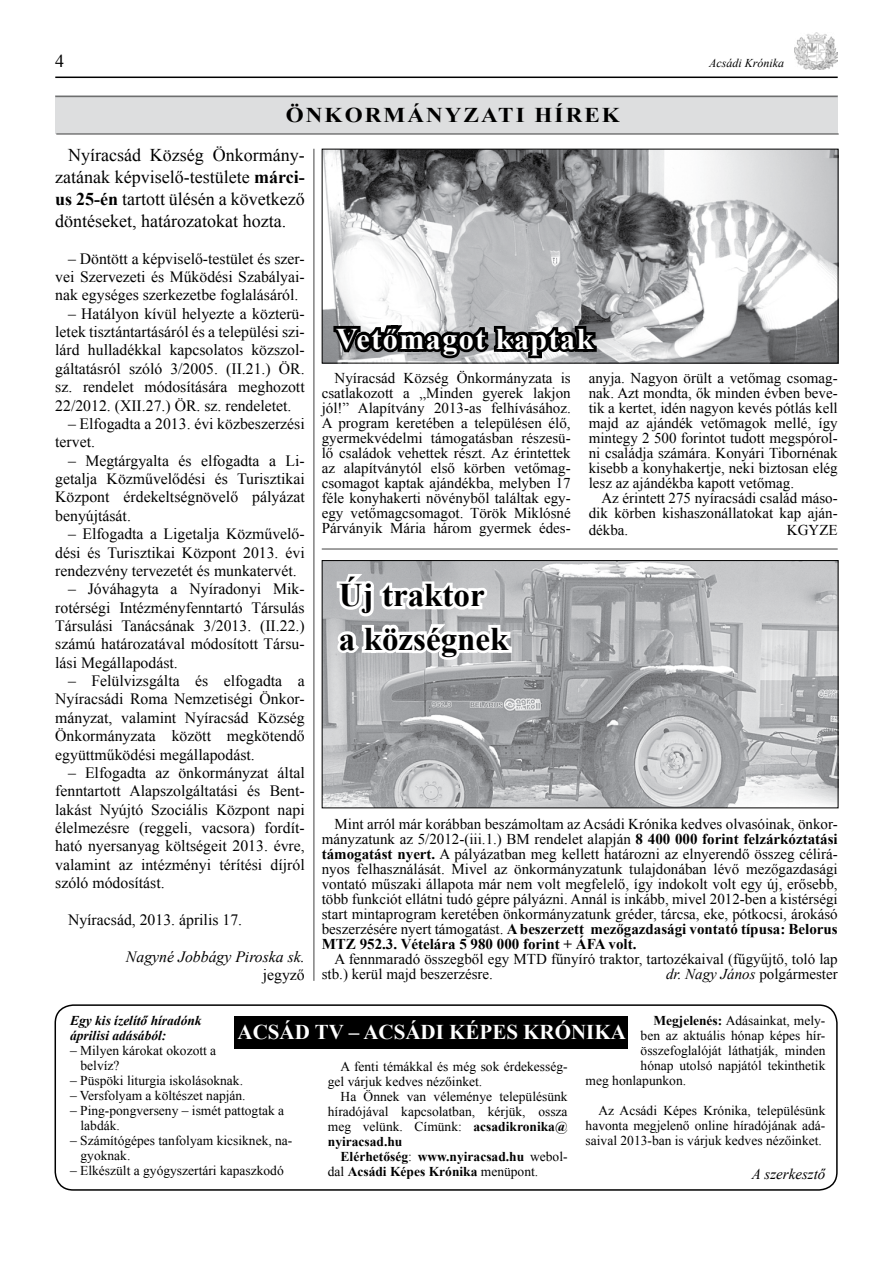
<style>
.page{position:relative;width:893px;height:1263px;background:#fff}
.page>*{position:absolute;margin:0;border:0;box-sizing:border-box;transform-origin:0 0}
.t1{font:700 33px/43.5px "Times New Roman";color:#000}
.t2{font:700 30px "Times New Roman";letter-spacing:.05em;color:#fff}
.t3{font:700 21px "Times New Roman";color:#fff}
.t4{font:700 21px "Times New Roman";letter-spacing:.09em;color:#000;scale:1.1 1}
.t5{font:18px/22px "Times New Roman";color:#000;text-align:justify}
.t6{font:15.75px/18.3px "Times New Roman";color:#000;text-align:justify}
.t7{font:italic 15.75px "Times New Roman";color:#000}
.t8{font:15px/15px "Times New Roman";color:#000;text-align:justify}
.t9{font:italic 15px "Times New Roman";color:#000}
.t10{font:13.5px/15px "Times New Roman";color:#000}
.t11{font:700 13.5px/15px "Times New Roman";color:#000}
.t12{font:italic 700 13.5px/15px "Times New Roman";color:#000}
.t13{font:italic 12px "Times New Roman";color:#000}
.s1{font-weight:700}
.s2{font-style:normal}
.s3{font-weight:400}
</style>
<div class="page">
<div style="left:55px;top:1004px;width:783px;height:187px;border:2px solid #000;border-radius:18px"></div>
<div style="left:55px;top:96px;width:783px;height:38px;background:#dddedf"></div>
<hr style="left:55px;top:96px;width:783px;height:1px;background:#000">
<hr style="left:56px;top:133px;width:783px;height:2px;background:#000">
<hr style="left:55px;top:77px;width:783px;height:1px;background:#000">
<img style="left:794px;top:33px;width:44px;height:36px">
<img style="left:324px;top:562px;width:512px;height:244px">
<div style="left:322px;top:560px;width:516px;height:248px;border:1px solid #000"></div>
<img style="left:324px;top:151px;width:512px;height:210px">
<div style="left:322px;top:149px;width:516px;height:214px;border:1px solid #000"></div>
<svg style="left:330px;top:321px;width:270px;height:42px;background:#666768"></svg>
<svg style="left:332px;top:569px;width:183px;height:174px"></svg>
<hr style="left:322px;top:548px;width:516px;height:2px;background:#000">
<div style="left:234px;top:1015px;width:394px;height:33px;background:#000"></div>
<hr style="left:313px;top:149px;width:2px;height:832px;background:#000">
<p class="t5" style="left:55px;top:50px;width:10px">4</p>
<p class="t13" style="left:709px;top:55px;width:76px">Acsádi Krónika</p>
<h3 class="t4" style="left:286px;top:100px;width:305px">ÖNKORMÁNYZATI HÍREK</h3>
<p class="t5" style="left:55px;top:143px;width:251px;text-indent:13px">Nyíracsád Község Önkormány&shy;zatának képviselő-testülete <span class="s1">márci&shy;us 25-én</span> tartott ülésén a következő döntéseket, határozatokat hozta.</p>
<p class="t6" style="left:55px;top:249px;width:251px;text-indent:13px">– Döntött a képviselő-testület és szer&shy;vei Szervezeti és Működési Szabályai&shy;nak egységes szerkezetbe foglalásáról.</p>
<p class="t6" style="left:55px;top:304px;width:251px;text-indent:13px">– Hatályon kívül helyezte a közterü&shy;letek tisztántartásáról és a települési szi&shy;lárd hulladékkal kapcsolatos közszol&shy;gáltatásról szóló 3/2005. (II.21.) ÖR. sz. rendelet módosítására meghozott 22/2012. (XII.27.) ÖR. sz. rendeletet.</p>
<p class="t6" style="left:55px;top:414px;width:251px;text-indent:13px">– Elfogadta a 2013. évi közbeszerzési tervet.</p>
<p class="t6" style="left:55px;top:451px;width:251px;text-indent:13px">– Megtárgyalta és elfogadta a Li&shy;getalja Közművelődési és Turisztikai Központ érdekeltségnövelő pályázat benyújtását.</p>
<p class="t6" style="left:55px;top:524px;width:251px;text-indent:13px">– Elfogadta a Ligetalja Közművelő&shy;dési és Turisztikai Központ 2013. évi rendezvény tervezetét és munkatervét.</p>
<p class="t6" style="left:55px;top:579px;width:251px;text-indent:13px">– Jóváhagyta a Nyíradonyi Mik&shy;rotérségi Intézményfenntartó Társulás Társulási Tanácsának 3/2013. (II.22.) számú határozatával módosított Társu&shy;lási Megállapodást.</p>
<p class="t6" style="left:55px;top:671px;width:251px;text-indent:13px">– Felülvizsgálta és elfogadta a Nyíracsádi Roma Nemzetiségi Önkor&shy;mányzat, valamint Nyíracsád Község Önkormányzata között megkötendő együttműködési megállapodást.</p>
<p class="t6" style="left:55px;top:763px;width:251px;text-indent:13px">– Elfogadta az önkormányzat által fenntartott Alapszolgáltatási és Bent&shy;lakást Nyújtó Szociális Központ napi élelmezésre (reggeli, vacsora) fordít&shy;ható nyersanyag költségeit 2013. évre, valamint az intézményi térítési díjról szóló módosítást.</p>
<p class="t6" style="left:68px;top:910px;width:176px">Nyíracsád, 2013. április 17.</p>
<p class="t7" style="left:126px;top:945px;width:180px">Nagyné Jobbágy Piroska sk.</p>
<p class="t6" style="left:263px;top:965px;width:43px">jegyző</p>
<h2 class="t2" style="left:336px;top:318px;width:259px">Vetőmagot kaptak</h2>
<p class="t8" style="left:322px;top:370px;width:250px;text-indent:13px">Nyíracsád Község Önkormányzata is csatlakozott a „Minden gyerek lakjon jól!” Alapítvány 2013-as felhívásához.<br>A program keretében a településen élő, gyermekvédelmi támogatásban részesü&shy;lő családok vehettek részt. Az érintettek az alapítványtól első körben vetőmag&shy;csomagot kaptak ajándékba, melyben 17 féle konyhakerti növényből találtak egy&shy;egy vetőmagcsomagot. Török Miklósné Párványik Mária három gyermek édes-</p>
<p class="t8" style="left:589px;top:370px;width:250px">anyja. Nagyon örült a vetőmag csomag&shy;nak. Azt mondta, ők minden évben beve&shy;tik a kertet, idén nagyon kevés pótlás kell majd az ajándék vetőmagok mellé, így mintegy 2 500 forintot tudott megspórol&shy;ni családja számára. Konyári Tibornénak kisebb a konyhakertje, neki biztosan elég lesz az ajándékba kapott vetőmag.</p>
<p class="t8" style="left:589px;top:490px;width:250px;text-align:right">Az érintett 275 nyíracsádi család máso&shy;dik körben kishaszonállatokat kap aján-</p>
<p class="t8" style="left:589px;top:523px;width:41px">dékba.</p>
<p class="t8" style="left:787px;top:523px;width:52px">KGYZE</p>
<h1 class="t1" style="left:339px;top:573px;width:171px">Új traktor a községnek</h1>
<p class="t8" style="left:322px;top:816px;width:517px;text-indent:13px">Mint arról már korábban beszámoltam az Acsádi Krónika kedves olvasóinak, önkor&shy;mányzatunk az 5/2012-(iii.1.) BM rendelet alapján <span class="s1">8 400 000 forint felzárkóztatási támogatást nyert.</span> A pályázatban meg kellett határozni az elnyerendő összeg célirá&shy;nyos felhasználását. Mivel az önkormányzatunk tulajdonában lévő mezőgazdasági vontató műszaki állapota már nem volt megfelelő, így indokolt volt egy új, erősebb, több funkciót ellátni tudó gépre pályázni. Annál is inkább, mivel 2012-ben a kistérségi start mintaprogram keretében önkormányzatunk gréder, tárcsa, eke, pótkocsi, árokásó beszerzésére nyert támogatást. <span class="s1">A beszerzett mezőgazdasági vontató típusa: Belorus MTZ 952.3. Vételára 5 980 000 forint + ÁFA volt.</span></p>
<p class="t8" style="left:322px;top:951px;width:517px;text-indent:13px">A fennmaradó összegből egy MTD fűnyíró traktor, tartozékaival (fűgyűjtő, toló lap stb.) kerül majd beszerzésre.</p>
<p class="t9" style="left:666px;top:963px;width:173px">dr. Nagy János <span class="s2">polgármester</span></p>
<p class="t12" style="left:70px;top:1012px;width:133px">Egy kis ízelítő híradónk áprilisi adásából:</p>
<p class="t10" style="left:81px;top:1042px;width:137px;text-indent:-11px">– Milyen károkat okozott a belvíz?</p>
<p class="t10" style="left:70px;top:1072px;width:175px">– Püspöki liturgia iskolásoknak.</p>
<p class="t10" style="left:70px;top:1087px;width:177px">– Versfolyam a költészet napján.</p>
<p class="t10" style="left:81px;top:1102px;width:205px;text-indent:-11px">– Ping-pongverseny – ismét pattogtak a labdák.</p>
<p class="t10" style="left:81px;top:1132px;width:213px;text-indent:-11px">– Számítógépes tanfolyam kicsiknek, na&shy;gyoknak.</p>
<p class="t10" style="left:70px;top:1162px;width:215px">– Elkészült a gyógyszertári kapaszkodó</p>
<p class="t10" style="left:653px;top:1013px;width:174px"><span class="s1">Megjelenés:</span> Adásainkat, mely-</p>
<p class="t10" style="left:641px;top:1028px;width:186px">ben az aktuális hónap képes hír-</p>
<p class="t10" style="left:641px;top:1043px;width:186px">összefoglalóját láthatják, minden</p>
<p class="t10" style="left:641px;top:1058px;width:186px">hónap utolsó napjától tekinthetik</p>
<p class="t10" style="left:586px;top:1073px;width:102px">meg honlapunkon.</p>
<p class="t10" style="left:586px;top:1103px;width:241px;text-align:justify;text-indent:13px">Az Acsádi Képes Krónika, településünk havonta megjelenő online híradójának adá&shy;saival 2013-ban is várjuk kedves nézőinket.</p>
<p class="t9" style="left:752px;top:1164px;width:75px">A szerkesztő</p>
<h3 class="t3" style="left:238px;top:1017px;width:390px">ACSÁD TV – ACSÁDI KÉPES KRÓNIKA</h3>
<p class="t10" style="left:328px;top:1058px;width:241px;text-indent:13px">A fenti témákkal és még sok érdekesség&shy;gel várjuk kedves nézőinket.</p>
<p class="t10" style="left:328px;top:1088px;width:241px;text-align:justify;text-indent:13px">Ha Önnek van véleménye településünk híradójával kapcsolatban, kérjük, ossza meg velünk. Címünk: <span class="s1">acsadikronika@ nyiracsad.hu</span></p>
<p class="t11" style="left:328px;top:1148px;width:241px;text-indent:13px">Elérhetőség<span class="s3">:</span> www.nyiracsad.hu <span class="s3">webol&shy;dal</span> Acsádi Képes Krónika <span class="s3">menüpont.</span></p>
</div>
